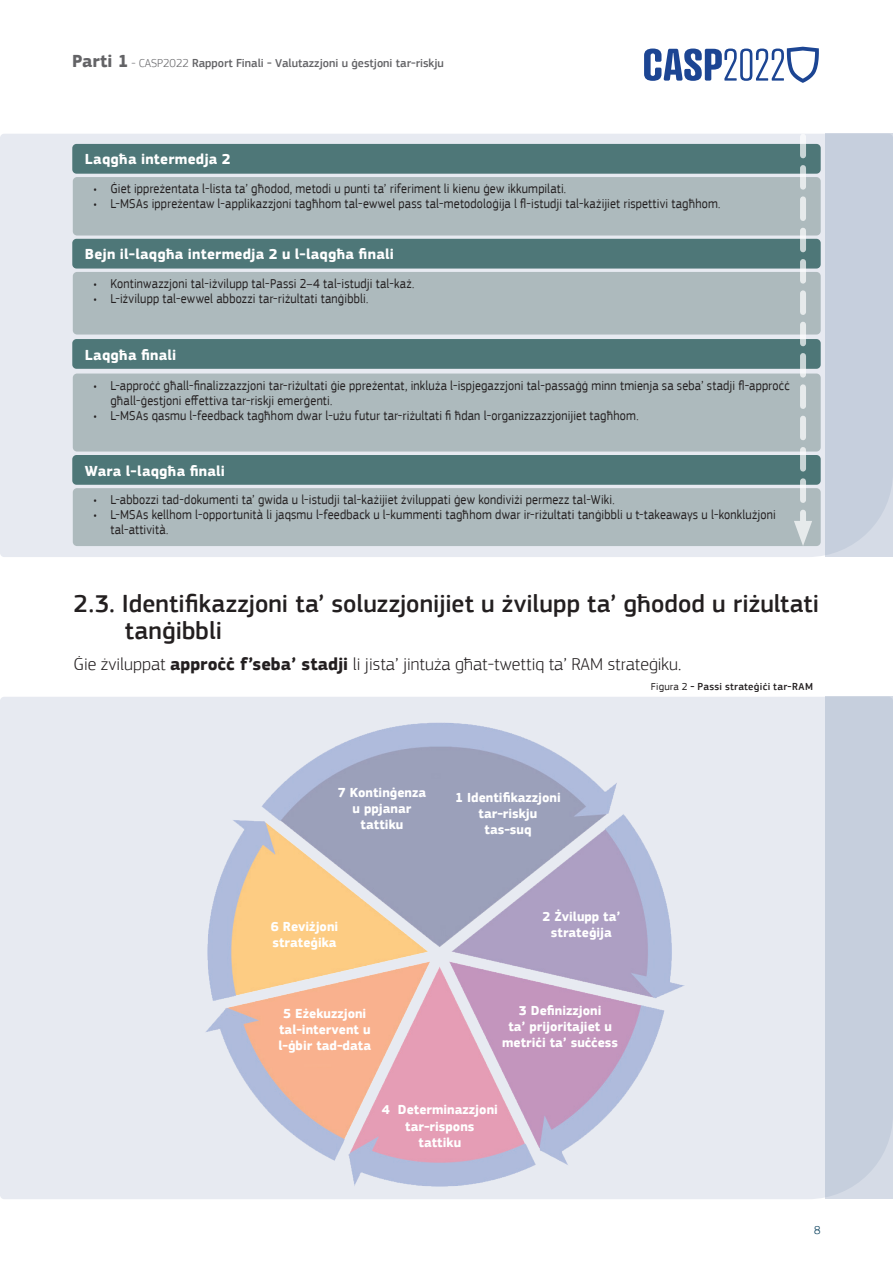
<style>
.page{position:relative;width:893px;height:1263px;background:#fff}
.page>*{position:absolute;margin:0;border:0;box-sizing:border-box;transform-origin:0 0}
.t1{font:500 25.5px/27px "EC Square Sans Pro";letter-spacing:.005em;color:#231f20}
.t2{font:300 18px "EC Square Sans Pro";color:#231f20}
.t3{font:700 15px "EC Square Sans Pro";letter-spacing:.01em;color:#fff}
.t4{font:13.5px/15px "EC Square Sans Pro";letter-spacing:.015em;color:#231f20;scale:.9 1}
.t5{font:700 13.5px/16.2px "EC Square Sans Pro";color:#fff;text-align:center}
.t6{font:500 12px "EC Square Sans Pro";color:#636366}
.t7{font:300 12px "EC Square Sans Pro";color:#073f5c}
.t8{font:500 10.5px "EC Square Sans Pro";letter-spacing:.03em;color:#231f20}
.s1{font-weight:700;font-size:18px}
.s2{font-weight:300}
.s3{font-weight:700}
.s4{font-weight:400}
</style>
<div class="page">
<div style="left:0;top:134px;width:825px;height:423px;background:#e7eaf1"></div>
<div style="left:825px;top:134px;width:68px;height:423px;background:#c6cfdd"></div>
<div style="left:73px;top:177px;width:748px;height:59px;background:#adbabd;border-radius:4px"></div>
<div style="left:73px;top:272px;width:748px;height:63px;background:#adbabd;border-radius:4px"></div>
<div style="left:73px;top:374px;width:748px;height:78px;background:#adbabd;border-radius:4px"></div>
<div style="left:73px;top:488px;width:748px;height:58px;background:#adbabd;border-radius:4px"></div>
<div style="left:72px;top:144px;width:749px;height:30px;background:#4e7778;border-radius:4px"></div>
<div style="left:72px;top:239px;width:749px;height:30px;background:#4e7778;border-radius:4px"></div>
<div style="left:72px;top:339px;width:749px;height:30px;background:#4e7778;border-radius:4px"></div>
<div style="left:72px;top:455px;width:749px;height:30px;background:#4e7778;border-radius:4px"></div>
<svg style="left:794px;top:137px;width:18px;height:409px"></svg>
<div style="left:0;top:697px;width:825px;height:502px;background:#e7eaf1"></div>
<img style="left:190px;top:698px;width:504px;height:501px">
<div style="left:825px;top:697px;width:68px;height:502px;background:#c6cfdd"></div>
<svg style="left:644px;top:47px;width:175px;height:36px"></svg>
<p class="t6" style="left:72px;top:56px;width:373px"><span class="s1">Parti 1</span> <span class="s2">- CASP2022</span> Rapport Finali - Valutazzjoni u ġestjoni tar-riskju</p>
<p class="t3" style="left:85px;top:150px;width:147px">Laqgħa intermedja 2</p>
<p class="t4" style="left:93px;top:181px;width:527px">• Ġiet ippreżentata l-lista ta’ għodod, metodi u punti ta’ riferiment li kienu ġew ikkumpilati.</p>
<p class="t4" style="left:93px;top:196px;width:698px">• L-MSAs ippreżentaw l-applikazzjoni tagħhom tal-ewwel pass tal-metodoloġija l fl-istudji tal-każijiet rispettivi tagħhom.</p>
<p class="t3" style="left:85px;top:245px;width:310px">Bejn il-laqgħa intermedja 2 u l-laqgħa finali</p>
<p class="t4" style="left:93px;top:276px;width:358px">• Kontinwazzjoni tal-iżvilupp tal-Passi 2–4 tal-istudji tal-każ.</p>
<p class="t4" style="left:93px;top:291px;width:307px">• L-iżvilupp tal-ewwel abbozzi tar-riżultati tanġibbli.</p>
<p class="t3" style="left:85px;top:346px;width:93px">Laqgħa finali</p>
<p class="t4" style="left:110px;top:378px;width:756px;text-indent:-17px">• L-approċċ għall-finalizzazzjoni tar-riżultati ġie ppreżentat, inkluża l-ispjegazzjoni tal-passaġġ minn tmienja sa seba’ stadji fl-approċċ għall-ġestjoni effettiva tar-riskji emerġenti.</p>
<p class="t4" style="left:93px;top:408px;width:607px">• L-MSAs qasmu l-feedback tagħhom dwar l-użu futur tar-riżultati fi ħdan l-organizzazzjonijiet tagħhom.</p>
<p class="t3" style="left:85px;top:462px;width:142px">Wara l-laqgħa finali</p>
<p class="t4" style="left:93px;top:492px;width:581px">• L-abbozzi tad-dokumenti ta’ gwida u l-istudji tal-każijiet żviluppati ġew kondiviżi permezz tal-Wiki.</p>
<p class="t4" style="left:110px;top:507px;width:741px;text-indent:-17px">• L-MSAs kellhom l-opportunità li jaqsmu l-feedback u l-kummenti tagħhom dwar ir-riżultati tanġibbli u t-takeaways u l-konklużjoni tal-attività.</p>
<h1 class="t1" style="left:125px;top:591px;width:696px;text-indent:-51px">2.3. Identifikazzjoni ta’ soluzzjonijiet u żvilupp ta’ għodod u riżultati tanġibbli</h1>
<h2 class="t2" style="left:74px;top:653px;width:609px">Ġie żviluppat <span class="s3">approċċ f’seba’ stadji</span> li jista’ jintuża għat-twettiq ta’ RAM strateġiku.</h2>
<p class="t8" style="left:651px;top:681px;width:164px"><span class="s4">Figura 2</span> - Passi strateġiċi tar-RAM</p>
<p class="t5" style="left:338px;top:785px;width:90px">7 Kontinġenza u ppjanar tattiku</p>
<p class="t5" style="left:271px;top:919px;width:69px;text-align:left">6 Reviżjoni strateġika</p>
<p class="t5" style="left:279px;top:1006px;width:94px">5 Eżekuzzjoni tal-intervent u l-ġbir tad-data</p>
<p class="t5" style="left:455px;top:789px;width:107px">1 Identifikazzjoni tar-riskju tas-suq</p>
<p class="t5" style="left:542px;top:909px;width:80px">2 Żvilupp ta’ strateġija</p>
<p class="t5" style="left:502px;top:1002px;width:117px">3 Definizzjoni<br>ta’ prijoritajiet u metriċi ta’ suċċess</p>
<p class="t5" style="left:382px;top:1102px;width:118px">4 Determinazzjoni tar-rispons<br>tattiku</p>
<p class="t7" style="left:814px;top:1223px;width:8px">8</p>
</div>
